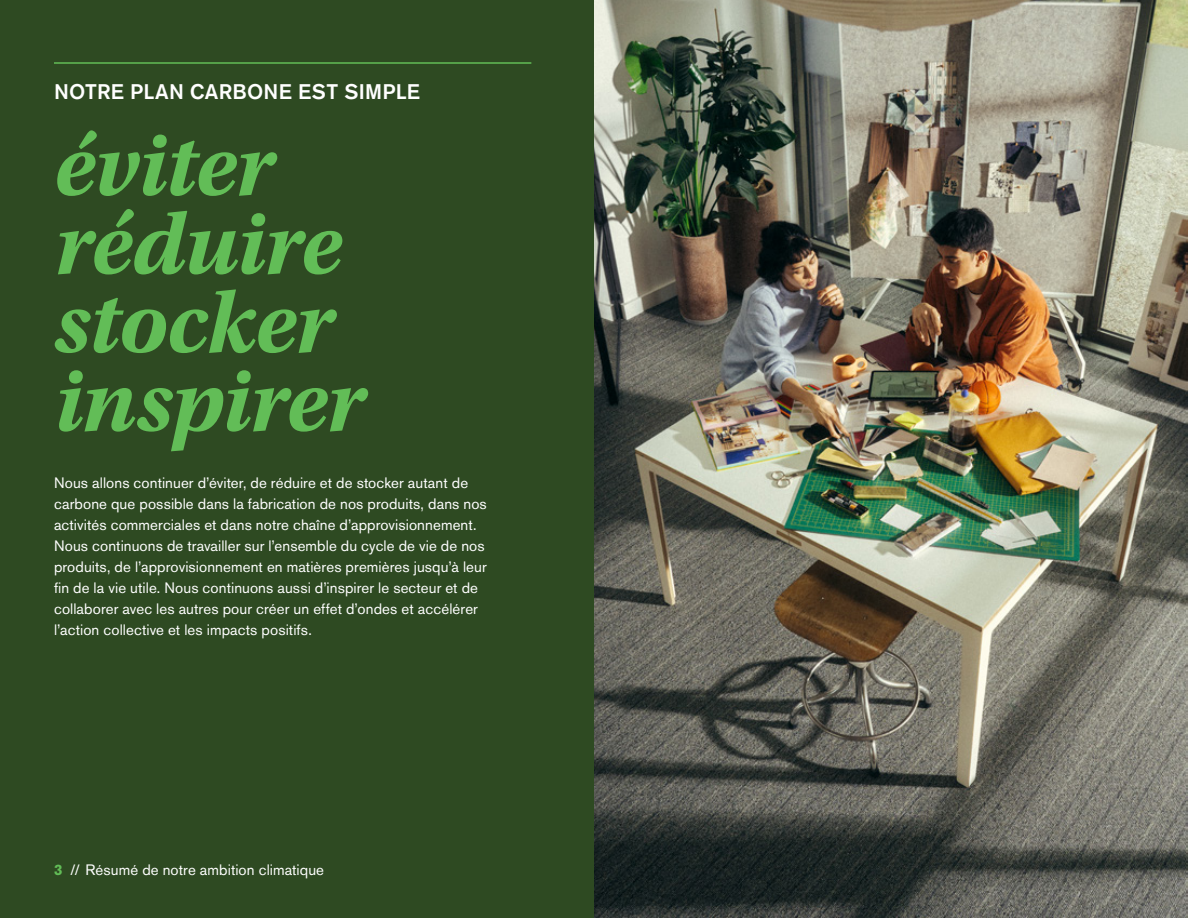
<style>
.page{position:relative;width:1188px;height:918px;background:#fff}
.page>*{position:absolute;margin:0;border:0;box-sizing:border-box;transform-origin:0 0}
.t1{font:italic 700 90px/78.6px "Utopia Std";letter-spacing:-.015em;color:#62bd57}
.t2{font:500 21px "Akzidenz Grotesk Pro";letter-spacing:.01em;color:#fff}
.t3{font:15px/21px "Akzidenz Grotesk Pro";letter-spacing:.005em;color:#fff}
.s1{font-weight:700;color:#62bd57}
</style>
<div class="page">
<div style="left:0;top:0;width:594px;height:918px;background:#2e4a22"></div>
<img style="left:594px;top:0;width:594px;height:918px">
<hr style="left:54px;top:62px;width:477px;height:2px;background:#62bd57">
<h2 class="t2" style="left:54px;top:78px;width:367px">NOTRE PLAN CARBONE EST SIMPLE</h2>
<h1 class="t1" style="left:54px;top:127px;width:313px">éviter réduire stocker inspirer</h1>
<p class="t3" style="left:54px;top:472px;width:434px">Nous allons continuer d’éviter, de réduire et de stocker autant de carbone que possible dans la fabrication de nos produits, dans nos activités commerciales et dans notre chaîne d’approvisionnement.<br>Nous continuons de travailler sur l’ensemble du cycle de vie de nos produits, de l’approvisionnement en matières premières jusqu’à leur fin de la vie utile. Nous continuons aussi d’inspirer le secteur et de collaborer avec les autres pour créer un effet d’ondes et accélérer l’action collective et les impacts positifs.</p>
<p class="t3" style="left:54px;top:859px;width:272px"><span class="s1">3</span> // Résumé de notre ambition climatique</p>
</div>
